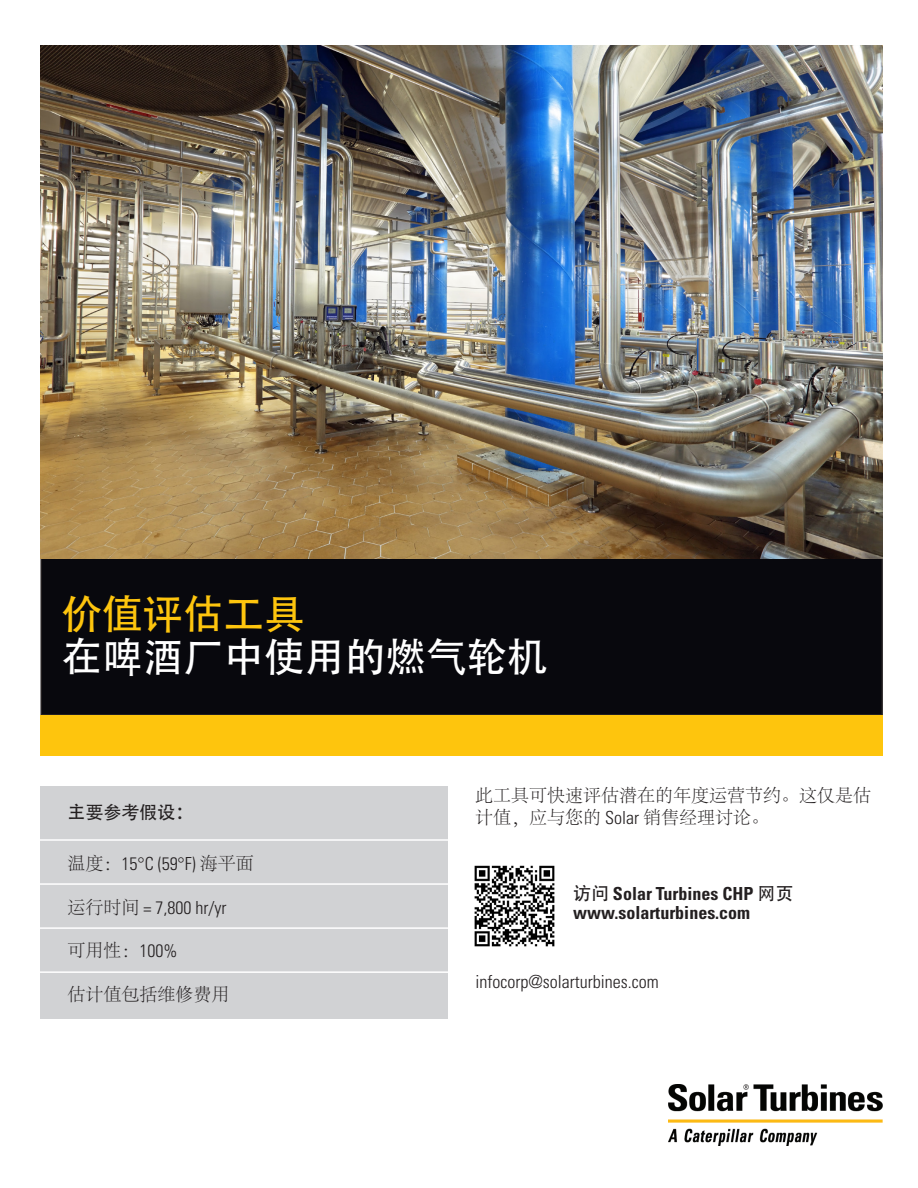
<style>
.page{position:relative;width:918px;height:1188px;background:#fff}
.page>*{position:absolute;margin:0;border:0;box-sizing:border-box;transform-origin:0 0}
.t1{font:40.5px "Adobe Heiti Std";color:#fff}
.t2{font:40.5px "Adobe Heiti Std";color:#fec50d}
.t3{font:300 18px/22.5px "Adobe Song Std";color:#231f20}
.t4{font:300 condensed 18px "Univers LT Std";color:#231f20}
.t5{font:700 condensed 18px/19.5px "Univers LT Std";color:#231f20}
.t6{font:18px "Adobe Heiti Std";color:#231f20}
.s1{font-family:"Adobe Song Std";font-stretch:normal}
.s2{font-family:"Univers LT Std";font-stretch:condensed}
.s3{font-family:"Adobe Heiti Std";font-weight:400;font-stretch:normal}
</style>
<div class="page">
<div style="left:41px;top:554px;width:841px;height:161px;background:#08080d"></div>
<div style="left:40px;top:554px;width:843px;height:162px;border:2px solid #231f20"></div>
<div style="left:40px;top:716px;width:843px;height:40px;background:#fec50d"></div>
<div style="left:40px;top:786px;width:408px;height:232px;background:#d1d2d4"></div>
<hr style="left:38px;top:839px;width:411px;height:2px;background:#fff">
<hr style="left:38px;top:883px;width:411px;height:2px;background:#fff">
<hr style="left:38px;top:927px;width:411px;height:2px;background:#fff">
<hr style="left:38px;top:971px;width:411px;height:2px;background:#fff">
<img style="left:40px;top:45px;width:843px;height:514px">
<img style="left:474px;top:865px;width:81px;height:82px">
<img style="left:669px;top:1084px;width:214px;height:61px">
<h1 class="t2" style="left:62px;top:590px;width:245px">价值评估工具</h1>
<h1 class="t1" style="left:62px;top:633px;width:488px">在啤酒厂中使用的燃气轮机</h1>
<p class="t6" style="left:68px;top:802px;width:127px">主要参考假设：</p>
<p class="t4" style="left:68px;top:853px;width:188px"><span class="s1">温度：</span>15°C (59°F) <span class="s1">海平面</span></p>
<p class="t4" style="left:68px;top:897px;width:160px"><span class="s1">运行时间</span> = 7,800 hr/yr</p>
<p class="t3" style="left:68px;top:940px;width:111px">可用性：<span class="s2">100%</span></p>
<p class="t3" style="left:68px;top:984px;width:163px">估计值包括维修费用</p>
<p class="t3" style="left:475px;top:785px;width:397px">此工具可快速评估潜在的年度运营节约。这仅是估计值，应与您的 <span class="s2">Solar</span> 销售经理讨论。</p>
<p class="t5" style="left:573px;top:883px;width:222px"><span class="s3">访问</span> Solar Turbines CHP <span class="s3">网页</span>www.solarturbines.com</p>
<p class="t4" style="left:476px;top:971px;width:185px">infocorp@solarturbines.com</p>
</div>
